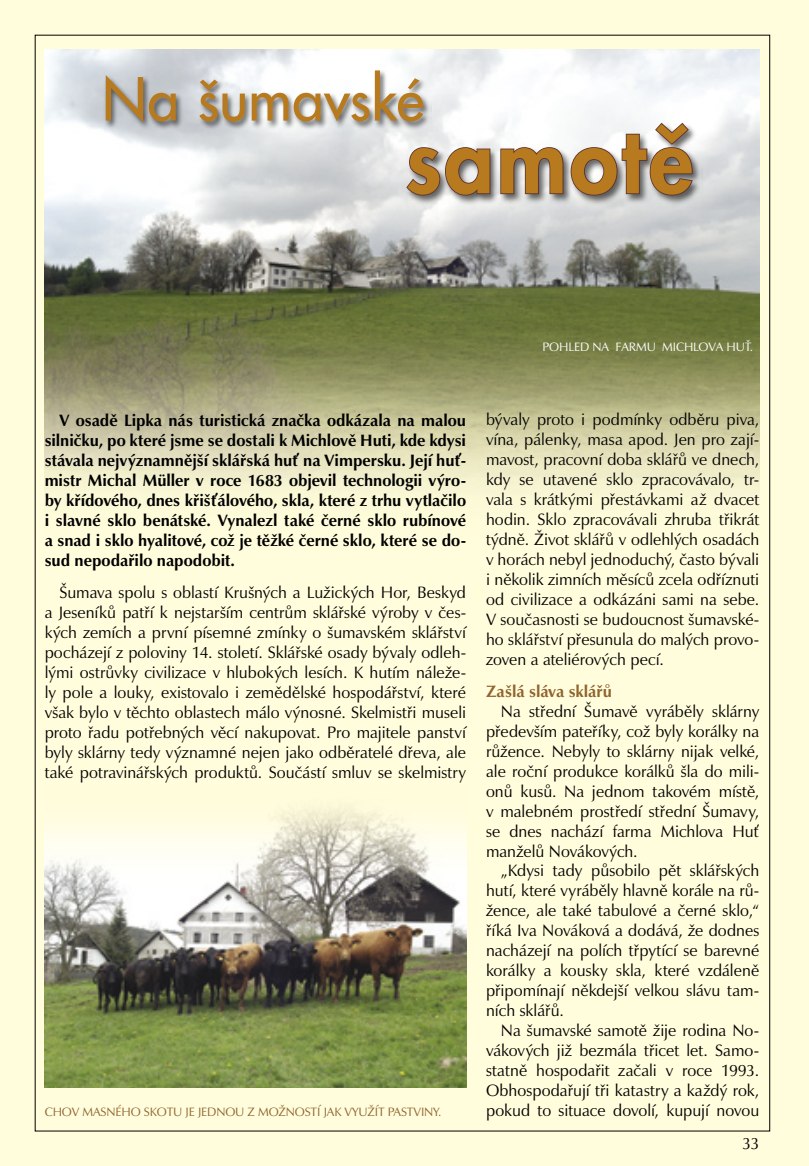
<style>
.page{position:relative;width:809px;height:1166px;background:#fffddb}
.page>*{position:absolute;margin:0;border:0;box-sizing:border-box;transform-origin:0 0}
.t1{font:800 89.25px "Futura CE";letter-spacing:.035em;color:#b77a1f}
.t2{font:57.75px "Futura CE";color:#b77a1f}
.t3{font:16.62px/19.9px "Zapf Humanist 601 BTCE";color:#000;text-align:justify}
.t4{font:700 16.62px/19.9px "Zapf Humanist 601 BTCE";color:#000;text-align:justify}
.t5{font:700 16.62px "Zapf Humanist 601 BTCE";letter-spacing:-.005em;color:#90632f}
.t6{font:12.25px "Zapf Humanist 601 BTCE";letter-spacing:-.01em;color:#90632f}
.t7{font:12.25px "Zapf Humanist 601 BTCE";letter-spacing:-.01em;color:#fff}
</style>
<div class="page">
<img style="left:45px;top:50px;width:714px;height:439px">
<div style="left:102px;top:67px;width:329px;height:63px;background:#000;opacity:.59"></div>
<div style="left:404px;top:121px;width:299px;height:84px;background:#000;opacity:.59"></div>
<svg style="left:405px;top:146px;width:86px;height:50px;background:#968f8e"></svg>
<svg style="left:499px;top:122px;width:194px;height:74px;background:#aeaaa8"></svg>
<img style="left:45px;top:809px;width:421px;height:278px">
<h2 class="t2" style="left:102px;top:64px;width:323px">Na šumavské</h2>
<h1 class="t1" style="left:406px;top:102px;width:289px">samotě</h1>
<p class="t7" style="left:542px;top:339px;width:212px">POHLED NA FARMU MICHLOVA HUŤ.</p>
<p class="t4" style="left:45px;top:410px;width:423px;text-indent:15px">V osadě Lipka nás turistická značka odkázala na malou silničku, po které jsme se dostali k Michlově Huti, kde kdysi stávala nejvýznamnější sklářská huť na Vimpersku. Její huť&shy;mistr Michal Müller v roce 1683 objevil technologii výro&shy;by křídového, dnes křišťálového, skla, které z trhu vytlačilo i slavné sklo benátské. Vynalezl také černé sklo rubínové a snad i sklo hyalitové, což je těžké černé sklo, které se do&shy;sud nepodařilo napodobit.</p>
<p class="t3" style="left:45px;top:582px;width:423px;text-indent:15px">Šumava spolu s oblastí Krušných a Lužických Hor, Beskyd a Jeseníků patří k nejstarším centrům sklářské výroby v čes&shy;kých zemích a první písemné zmínky o šumavském sklářství pocházejí z poloviny 14. století. Sklářské osady bývaly odleh&shy;lými ostrůvky civilizace v hlubokých lesích. K hutím náleže&shy;ly pole a louky, existovalo i zemědělské hospodářství, které však bylo v těchto oblastech málo výnosné. Skelmistři museli proto řadu potřebných věcí nakupovat. Pro majitele panství byly sklárny tedy významné nejen jako odběratelé dřeva, ale také potravinářských produktů. Součástí smluv se skelmistry</p>
<p class="t6" style="left:45px;top:1104px;width:398px">CHOV MASNÉHO SKOTU JE JEDNOU Z MOŽNOSTÍ JAK VYUŽÍT PASTVINY.</p>
<p class="t3" style="left:486px;top:409px;width:275px">bývaly proto i podmínky odběru piva, vína, pálenky, masa apod. Jen pro zají&shy;mavost, pracovní doba sklářů ve dnech, kdy se utavené sklo zpracovávalo, tr&shy;vala s krátkými přestávkami až dvacet hodin. Sklo zpracovávali zhruba třikrát týdně. Život sklářů v odlehlých osadách v horách nebyl jednoduchý, často bývali i několik zimních měsíců zcela odříznuti od civilizace a odkázáni sami na sebe.<br>V současnosti se budoucnost šumavské&shy;ho sklářství přesunula do malých provo&shy;zoven a ateliérových pecí.</p>
<p class="t5" style="left:486px;top:680px;width:128px">Zašlá sláva sklářů</p>
<p class="t3" style="left:486px;top:701px;width:275px;text-indent:15px">Na střední Šumavě vyráběly sklárny především pateříky, což byly korálky na růžence. Nebyly to sklárny nijak velké, ale roční produkce korálků šla do mili&shy;onů kusů. Na jednom takovém místě, v malebném prostředí střední Šumavy, se dnes nachází farma Michlova Huť manželů Novákových.</p>
<p class="t3" style="left:486px;top:860px;width:275px;text-indent:15px">„Kdysi tady působilo pět sklářských hutí, které vyráběly hlavně korále na rů&shy;žence, ale také tabulové a černé sklo,“ říká Iva Nováková a dodává, že dodnes nacházejí na polích třpytící se barevné korálky a kousky skla, které vzdáleně připomínají někdejší velkou slávu tam&shy;ních sklářů.</p>
<p class="t3" style="left:486px;top:1020px;width:275px;text-indent:15px">Na šumavské samotě žije rodina No&shy;vákových již bezmála třicet let. Samo&shy;statně hospodařit začali v roce 1993.<br>Obhospodařují tři katastry a každý rok, pokud to situace dovolí, kupují novou</p>
<p class="t3" style="left:742px;top:1133px;width:19px">33</p>
</div>
